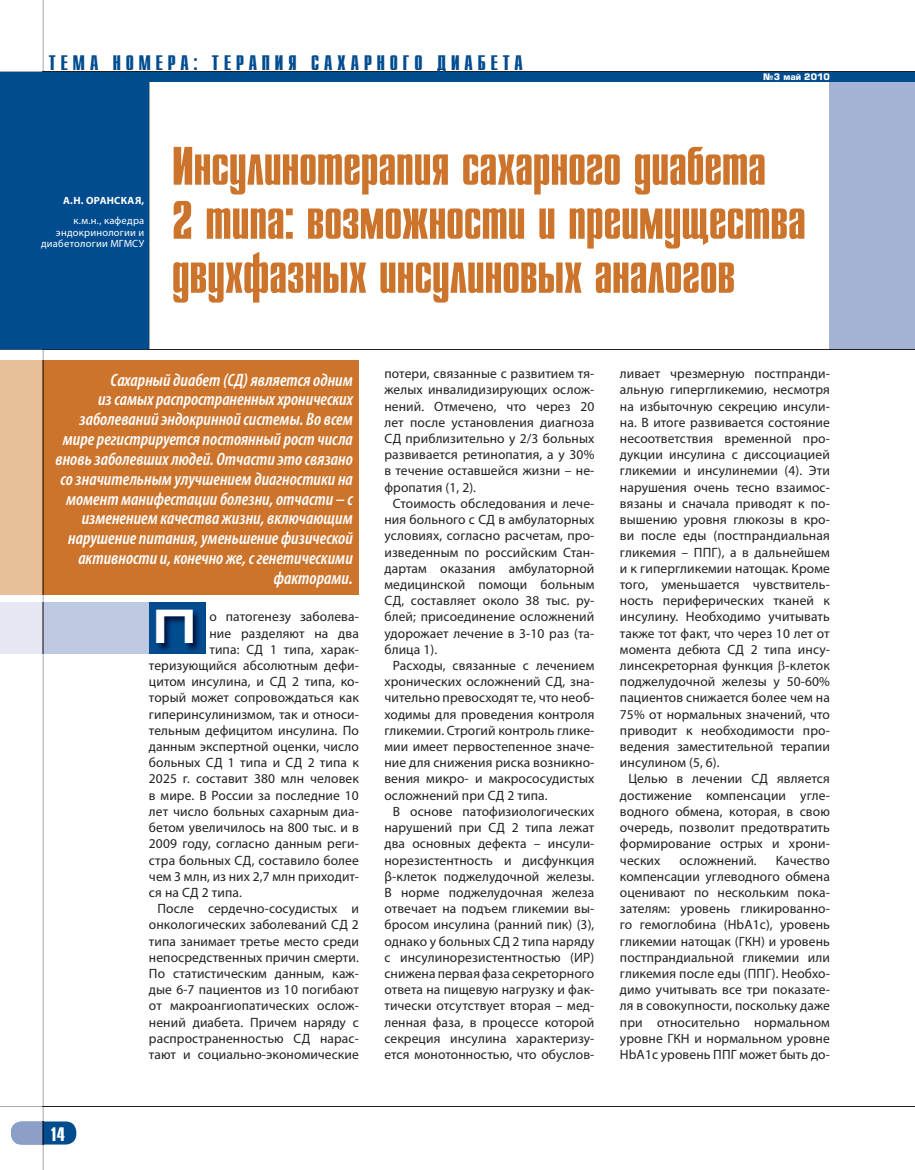
<style>
.page{position:relative;width:915px;height:1170px;background:#fff}
.page>*{position:absolute;margin:0;border:0;box-sizing:border-box;transform-origin:0 0}
.t1{font:54px/54px "Star C";color:#cc742c}
.t2{font:700 48px "Europe Ext";color:#fff}
.t3{font:21px "Star C";letter-spacing:.24em;color:#004c8f}
.t4{font:19.5px "Star C";color:#fff}
.t5{font:italic 600 condensed 18px/19.8px "Myriad Pro";color:#fff;text-align:right}
.t6{font:13.5px/16.2px "Myriad Pro";letter-spacing:.01em;color:#231f20;text-align:justify}
.t7{font:10.5px/11.6px "Myriad Pro";letter-spacing:.025em;color:#fff;text-align:right}
.t8{font:700 10.5px "Myriad Pro";letter-spacing:.02em;color:#fff}
.t9{font:700 8.85px "Europe";color:#fff}
</style>
<div class="page">
<div style="left:0;top:360px;width:359px;height:235px;background:#cc742c"></div>
<div style="left:829px;top:81px;width:85px;height:269px;background:#a4b2d3"></div>
<div style="left:11px;top:1121px;width:65px;height:23px;background:#004c8f;border-radius:11px"></div>
<hr style="left:0;top:349px;width:914px;height:1px;background:#231f20">
<div style="left:0;top:602px;width:200px;height:51px;background:#bfc8e1"></div>
<div style="left:149px;top:602px;width:56px;height:51px;background:#004c8f"></div>
<img style="left:158px;top:611px;width:41px;height:40px">
<hr style="left:0;top:1105px;width:914px;height:1px;background:#231f20">
<hr style="left:0;top:71px;width:914px;height:2px;background:#231f20">
<svg style="left:0;top:0;width:43px;height:1107px"></svg>
<div style="left:0;top:360px;width:43px;height:235px;background:#e9bf9a"></div>
<div style="left:0;top:602px;width:43px;height:51px;background:#e5e8f2"></div>
<hr style="left:0;top:1105px;width:43px;height:1px;background:#a8a9ad">
<hr style="left:0;top:71px;width:43px;height:2px;background:#a8a9ad">
<hr style="left:43px;top:0;width:1px;height:71px;background:#808285">
<hr style="left:43px;top:653px;width:1px;height:452px;background:#808285">
<hr style="left:43px;top:360px;width:1px;height:235px;background:#75614e">
<hr style="left:43px;top:602px;width:1px;height:51px;background:#72757d">
<svg style="left:11px;top:1105px;width:33px;height:64px"></svg>
<div style="left:0;top:82px;width:149px;height:278px;background:#004c8f"></div>
<div style="left:0;top:72px;width:914px;height:10px;background:#004c8f"></div>
<h3 class="t3" style="left:49px;top:52px;width:475px">ТЕМА НОМЕРА: ТЕРАПИЯ САХАРНОГО ДИАБЕТА</h3>
<p class="t9" style="left:763px;top:72px;width:68px">№3 май 2010</p>
<p class="t8" style="left:63px;top:194px;width:83px">А.Н. ОРАНСКАЯ,</p>
<p class="t7" style="left:41px;top:215px;width:105px">к.м.н., кафедра эндокринологии и диабетологии МГМСУ</p>
<h1 class="t1" style="left:172px;top:141px;width:635px">Инсулинотерапия сахарного диабета<br>2 типа: возможности и преимущества двухфазных инсулиновых аналогов</h1>
<p class="t5" style="left:55px;top:369px;width:299px">Cахарный диабет (СД) является одним<br>из самых распространенных хронических заболеваний эндокринной системы. Во всем мире регистрируется постоянный рост числа вновь заболевших людей. Отчасти это связано со значительным улучшением диагностики на момент манифестации болезни, отчасти – с изменением качества жизни, включающим нарушение питания, уменьшение физической активности и, конечно же, с генетическими факторами.</p>
<h2 class="t2" style="left:154px;top:600px;width:43px">П</h2>
<p class="t6" style="left:209px;top:608px;width:151px">о патогенезу заболева-</p>
<p class="t6" style="left:209px;top:624px;width:151px">ние разделяют на два</p>
<p class="t6" style="left:209px;top:641px;width:151px">типа: СД 1 типа, харак-</p>
<p class="t6" style="left:149px;top:657px;width:211px">теризующийся абсолютным дефи-</p>
<p class="t6" style="left:149px;top:673px;width:211px">цитом инсулина, и СД 2 типа, ко-</p>
<p class="t6" style="left:149px;top:689px;width:211px">торый может сопровождаться как</p>
<p class="t6" style="left:149px;top:705px;width:211px">гиперинсулинизмом, так и относи-</p>
<p class="t6" style="left:149px;top:722px;width:211px">тельным дефицитом инсулина. По</p>
<p class="t6" style="left:149px;top:738px;width:211px">данным экспертной оценки, число</p>
<p class="t6" style="left:149px;top:754px;width:211px">больных СД 1 типа и СД 2 типа к</p>
<p class="t6" style="left:149px;top:770px;width:211px">2025 г. составит 380 млн человек</p>
<p class="t6" style="left:149px;top:786px;width:211px">в мире. В России за последние 10</p>
<p class="t6" style="left:149px;top:803px;width:211px">лет число больных сахарным диа-</p>
<p class="t6" style="left:149px;top:819px;width:211px">бетом увеличилось на 800 тыс. и в</p>
<p class="t6" style="left:149px;top:835px;width:211px">2009 году, согласно данным реги-</p>
<p class="t6" style="left:149px;top:851px;width:211px">стра больных СД, составило более</p>
<p class="t6" style="left:149px;top:867px;width:211px">чем 3 млн, из них 2,7 млн приходит-</p>
<p class="t6" style="left:149px;top:884px;width:94px">ся на СД 2 типа.</p>
<p class="t6" style="left:157px;top:900px;width:203px">После сердечно-сосудистых и</p>
<p class="t6" style="left:149px;top:916px;width:211px">онкологических заболеваний СД 2</p>
<p class="t6" style="left:149px;top:932px;width:211px">типа занимает третье место среди</p>
<p class="t6" style="left:149px;top:948px;width:211px">непосредственных причин смерти.</p>
<p class="t6" style="left:149px;top:965px;width:211px">По статистическим данным, каж-</p>
<p class="t6" style="left:149px;top:981px;width:211px">дые 6-7 пациентов из 10 погибают</p>
<p class="t6" style="left:149px;top:997px;width:211px">от макроангиопатических ослож-</p>
<p class="t6" style="left:149px;top:1013px;width:211px">нений диабета. Причем наряду с</p>
<p class="t6" style="left:149px;top:1029px;width:211px">распространенностью СД нарас-</p>
<p class="t6" style="left:149px;top:1046px;width:211px">тают и социально-экономические</p>
<p class="t6" style="left:384px;top:365px;width:211px">потери, связанные с развитием тя&shy;желых инвалидизирующих ослож&shy;нений. Отмечено, что через 20 лет после установления диагноза СД приблизительно у 2/3 больных развивается ретинопатия, а у 30% в течение оставшейся жизни – не&shy;фропатия (1, 2).</p>
<p class="t6" style="left:384px;top:495px;width:211px;text-indent:9px">Стоимость обследования и лече&shy;ния больного с СД в амбулаторных условиях, согласно расчетам, про&shy;изведенным по российским Стан&shy;дартам оказания амбулаторной медицинской помощи больным СД, составляет около 38 тыс. ру&shy;блей; присоединение осложнений удорожает лечение в 3-10 раз (та&shy;блица 1).</p>
<p class="t6" style="left:384px;top:657px;width:211px;text-indent:9px">Расходы, связанные с лечением хронических осложнений СД, зна&shy;чительно превосходят те, что необ&shy;ходимы для проведения контроля гликемии. Строгий контроль глике&shy;мии имеет первостепенное значе&shy;ние для снижения риска возникно&shy;вения микро- и макрососудистых осложнений при СД 2 типа.</p>
<p class="t6" style="left:384px;top:803px;width:211px;text-indent:9px">В основе патофизиологических нарушений при СД 2 типа лежат два основных дефекта – инсули&shy;норезистентность и дисфункция β-клеток поджелудочной железы.<br>В норме поджелудочная железа отвечает на подъем гликемии вы&shy;бросом инсулина (ранний пик) (3), однако у больных СД 2 типа наряду с инсулинорезистентностью (ИР) снижена первая фаза секреторного ответа на пищевую нагрузку и фак&shy;тически отсутствует вторая – мед&shy;ленная фаза, в процессе которой секреция инсулина характеризу&shy;ется монотонностью, что обуслов-</p>
<p class="t6" style="left:619px;top:365px;width:211px">ливает чрезмерную постпранди&shy;альную гипергликемию, несмотря на избыточную секрецию инсули&shy;на. В итоге развивается состояние несоответствия временной про&shy;дукции инсулина с диссоциацией гликемии и инсулинемии (4). Эти нарушения очень тесно взаимос&shy;вязаны и сначала приводят к по&shy;вышению уровня глюкозы в кро&shy;ви после еды (постпрандиальная гликемия – ППГ), а в дальнейшем и к гипергликемии натощак. Кроме того, уменьшается чувствитель&shy;ность периферических тканей к инсулину. Необходимо учитывать также тот факт, что через 10 лет от момента дебюта СД 2 типа инсу&shy;линсекреторная функция -клеток поджелудочной железы у 50-60% пациентов снижается более чем на 75% от нормальных значений, что приводит к необходимости про&shy;ведения заместительной терапии инсулином (5, 6).</p>
<p class="t6" style="left:619px;top:770px;width:211px;text-indent:9px">Целью в лечении СД является достижение компенсации угле&shy;водного обмена, которая, в свою очередь, позволит предотвратить формирование острых и хрони&shy;ческих</p>
<p class="t6" style="left:679px;top:851px;width:79px">осложнений.</p>
<p class="t6" style="left:619px;top:851px;width:211px;text-indent:156px">Качество компенсации углеводного обмена оценивают по нескольким пока&shy;зателям: уровень гликированно&shy;го гемоглобина (НbА1с), уровень гликемии натощак (ГКН) и уровень постпрандиальной гликемии или гликемия после еды (ППГ). Необхо&shy;димо учитывать все три показате&shy;ля в совокупности, поскольку даже при относительно нормальном уровне ГКН и нормальном уровне НbА1с уровень ППГ может быть до-</p>
<h3 class="t4" style="left:50px;top:1123px;width:17px">14</h3>
</div>
